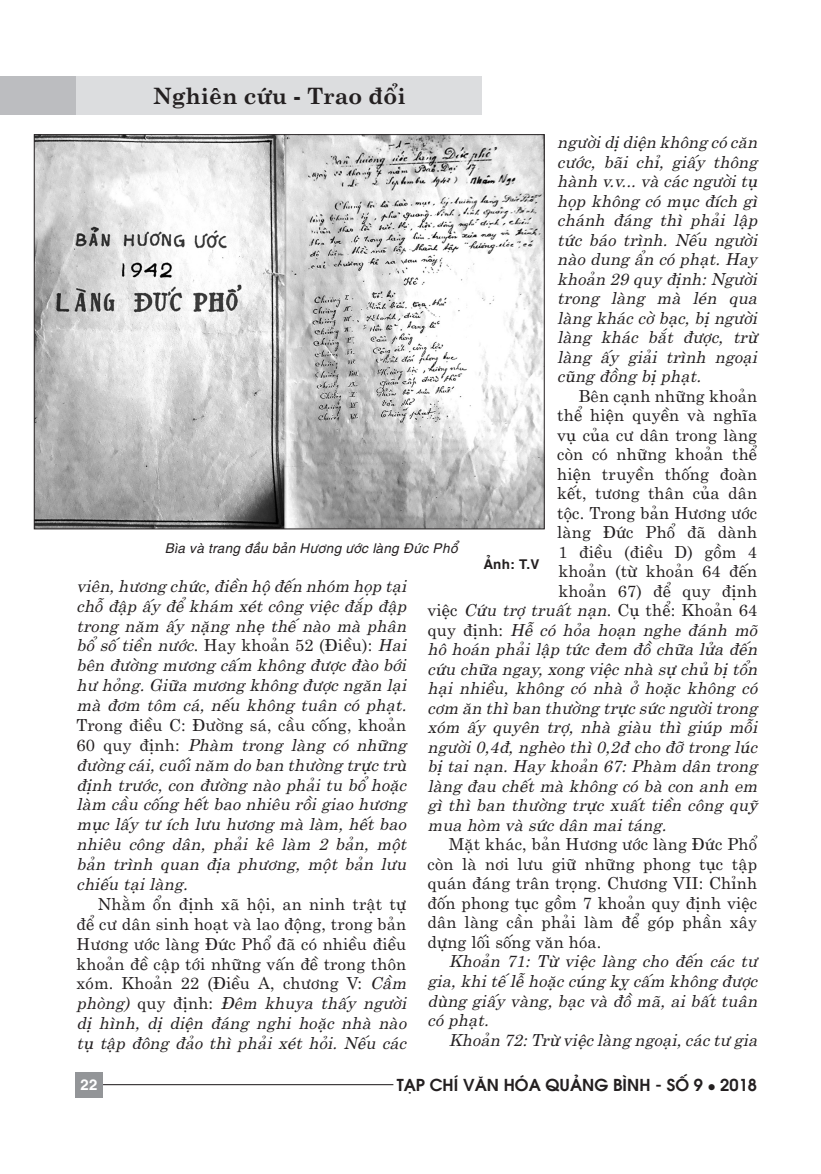
<style>
.page{position:relative;width:821px;height:1174px;background:#fff}
.page>*{position:absolute;margin:0;border:0;box-sizing:border-box;transform-origin:0 0}
.t1{font:700 22.5px "UTM Centur";color:#231f20}
.t2{font:italic 16.5px/19.5px "UTM Centur";letter-spacing:.01em;color:#231f20;text-align:justify}
.t3{font:16.5px/19.8px "UTM Centur";letter-spacing:.01em;color:#231f20;text-align:justify}
.t4{font:600 16.5px "Avant Garde";color:#231f20}
.t5{font:700 15px "UTM Helve";color:#fff}
.t6{font:italic 13.5px "UTM Helve";color:#231f20}
.t7{font:700 13.5px "UTM Helve";color:#231f20}
.s1{font-style:italic}
.s2{font-style:normal}
</style>
<div class="page">
<div style="left:75px;top:1071px;width:28px;height:26px;background:#939598"></div>
<hr style="left:103px;top:1084px;width:290px;height:1px;background:#231f20">
<div style="left:0;top:77px;width:77px;height:38px;background:#bcbdc0"></div>
<div style="left:77px;top:77px;width:405px;height:38px;background:#dcdddf"></div>
<img style="left:36px;top:136px;width:506px;height:391px">
<h1 class="t1" style="left:153px;top:76px;width:254px">Nghiên cứu - Trao đổi</h1>
<p class="t2" style="left:557px;top:130px;width:201px">người dị diện không có căn cước, bãi chỉ, giấy thông hành v.v... và các người tụ họp không có mục đích gì chánh đáng thì phải lập tức báo trình. Nếu người nào dung ẩn có phạt. Hay khoản 29 quy định: Người trong làng mà lén qua làng khác cờ bạc, bị người làng khác bắt được, trừ làng ấy giải trình ngoại cũng đồng bị phạt.</p>
<p class="t3" style="left:578px;top:384px;width:180px">Bên cạnh những khoản</p>
<p class="t3" style="left:557px;top:403px;width:201px">thể hiện quyền và nghĩa</p>
<p class="t3" style="left:557px;top:423px;width:201px">vụ của cư dân trong làng</p>
<p class="t3" style="left:557px;top:442px;width:201px">còn có những khoản thể</p>
<p class="t3" style="left:557px;top:462px;width:201px">hiện truyền thống đoàn</p>
<p class="t3" style="left:557px;top:481px;width:201px">kết, tương thân của dân</p>
<p class="t3" style="left:557px;top:501px;width:201px">tộc. Trong bản Hương ước</p>
<p class="t3" style="left:557px;top:520px;width:201px">làng Đức Phổ đã dành</p>
<p class="t3" style="left:558px;top:540px;width:200px">1 điều (điều D) gồm 4</p>
<p class="t3" style="left:558px;top:559px;width:200px">khoản (từ khoản 64 đến</p>
<p class="t3" style="left:558px;top:579px;width:200px">khoản 67) để quy định</p>
<p class="t3" style="left:427px;top:598px;width:331px">việc <span class="s1">Cứu trợ truất nạn</span>. Cụ thể: Khoản 64</p>
<p class="t2" style="left:427px;top:618px;width:331px"><span class="s2">quy định:</span> Hễ có hỏa hoạn nghe đánh mõ</p>
<p class="t2" style="left:427px;top:637px;width:331px">hô hoán phải lập tức đem đồ chữa lửa đến</p>
<p class="t2" style="left:427px;top:657px;width:331px">cứu chữa ngay, xong việc nhà sự chủ bị tổn</p>
<p class="t2" style="left:427px;top:676px;width:331px">hại nhiều, không có nhà ở hoặc không có</p>
<p class="t2" style="left:427px;top:696px;width:331px">cơm ăn thì ban thường trực sức người trong</p>
<p class="t2" style="left:427px;top:715px;width:331px">xóm ấy quyên trợ, nhà giàu thì giúp mỗi</p>
<p class="t2" style="left:427px;top:735px;width:331px">người 0,4đ, nghèo thì 0,2đ cho đỡ trong lúc</p>
<p class="t2" style="left:427px;top:754px;width:331px">bị tai nạn. Hay khoản 67: Phàm dân trong</p>
<p class="t2" style="left:427px;top:774px;width:331px">làng đau chết mà không có bà con anh em</p>
<p class="t2" style="left:427px;top:793px;width:331px">gì thì ban thường trực xuất tiền công quỹ</p>
<p class="t2" style="left:427px;top:813px;width:240px">mua hòm và sức dân mai táng.</p>
<p class="t3" style="left:427px;top:832px;width:331px;text-indent:21px">Mặt khác, bản Hương ước làng Đức Phổ còn là nơi lưu giữ những phong tục tập quán đáng trân trọng. Chương VII: Chỉnh đốn phong tục gồm 7 khoản quy định việc dân làng cần phải làm để góp phần xây dựng lối sống văn hóa.</p>
<p class="t2" style="left:427px;top:949px;width:331px;text-indent:21px">Khoản 71: Từ việc làng cho đến các tư gia, khi tế lễ hoặc cúng kỵ cấm không được dùng giấy vàng, bạc và đồ mã, ai bất tuân có phạt.</p>
<p class="t2" style="left:449px;top:1027px;width:310px">Khoản 72: Trừ việc làng ngoại, các tư gia</p>
<p class="t6" style="left:165px;top:537px;width:295px">Bìa và trang đầu bản Hương ước làng Đức Phổ</p>
<p class="t7" style="left:483px;top:553px;width:58px">Ảnh: T.V</p>
<p class="t2" style="left:77px;top:574px;width:331px">viên, hương chức, điền hộ đến nhóm họp tại chỗ đập ấy để khám xét công việc đắp đập trong năm ấy nặng nhẹ thế nào mà phân bổ số tiền nước<span class="s2">. Hay khoản 52 (Điều):</span> Hai bên đường mương cấm không được đào bới hư hỏng. Giữa mương không được ngăn lại mà đơm tôm cá, nếu không tuân có phạt.</p>
<p class="t2" style="left:77px;top:713px;width:331px"><span class="s2">Trong điều C: Đường sá, cầu cống, khoản 60 quy định:</span> Phàm trong làng có những đường cái, cuối năm do ban thường trực trù định trước, con đường nào phải tu bổ hoặc làm cầu cống hết bao nhiêu rồi giao hương mục lấy tư ích lưu hương mà làm, hết bao nhiêu công dân, phải kê làm 2 bản, một bản trình quan địa phương, một bản lưu chiếu tại làng.</p>
<p class="t3" style="left:77px;top:892px;width:331px;text-indent:21px">Nhằm ổn định xã hội, an ninh trật tự để cư dân sinh hoạt và lao động, trong bản Hương ước làng Đức Phổ đã có nhiều điều khoản đề cập tới những vấn đề trong thôn xóm. Khoản 22 (Điều A, chương V: <span class="s1">Cầm phòng)</span> quy định: <span class="s1">Đêm khuya thấy người dị hình, dị diện đáng nghi hoặc nhà nào tụ tập đông đảo thì phải xét hỏi. Nếu các</span></p>
<p class="t5" style="left:80px;top:1072px;width:19px">22</p>
<p class="t4" style="left:397px;top:1072px;width:362px">TẠP CHÍ VĂN HÓA QUẢNG BÌNH - SỐ 9 ● 2018</p>
</div>
